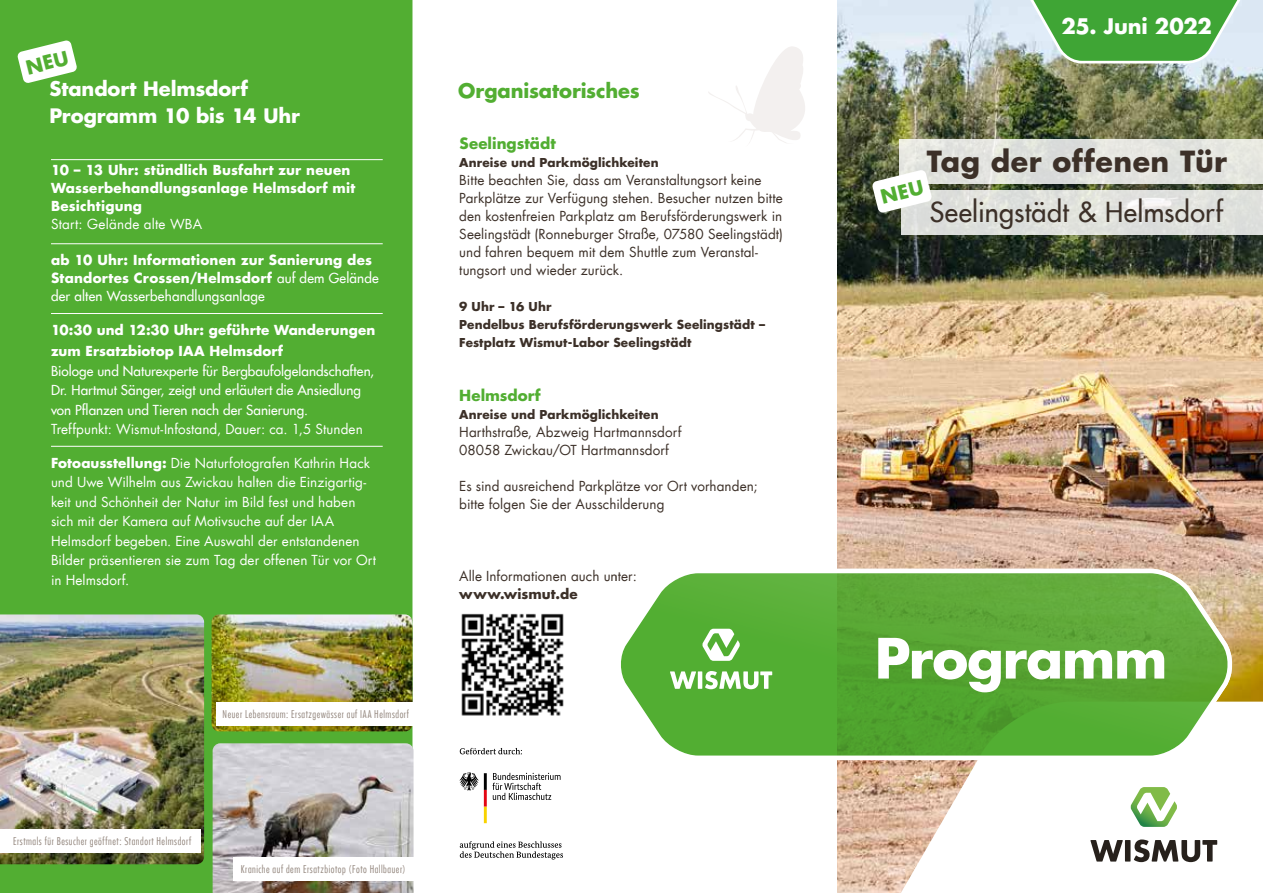
<style>
.page{position:relative;width:1263px;height:893px;background:#fff}
.page>*{position:absolute;margin:0;border:0;box-sizing:border-box;transform-origin:0 0}
.t1{font:700 54px "Futura Com";letter-spacing:-.02em;color:#fff}
.t2{font:700 28.5px "Futura Com";letter-spacing:.015em;color:#3c3028}
.t3{font:500 27px "Futura Com";letter-spacing:.01em;color:#3c3028}
.t4{font:700 21px "Futura Com";letter-spacing:-.01em;color:#fff}
.t5{font:700 19.5px/27px "Futura Com";letter-spacing:-.005em;color:#fff}
.t6{font:700 19.5px "Futura Com";letter-spacing:-.005em;color:#52ae32}
.t7{font:700 15px "Futura Com";letter-spacing:.005em;color:#52ae32}
.t8{font:13.5px/18px "Futura Com";letter-spacing:.005em;color:#3c3028}
.t9{font:13.5px/19.5px "Futura Com";letter-spacing:.005em;color:#fff}
.t10{font:700 13.5px/18px "Futura Com";letter-spacing:.015em;color:#fff}
.t11{font:500 13.5px/19.5px "Futura Com";letter-spacing:.005em;color:#fff}
.t12{font:700 13.5px "Futura Com";letter-spacing:.01em;color:#3c3028}
.t13{font:700 12px/18px "Futura Com";letter-spacing:.01em;color:#3c3028}
.t14{font:300 condensed 10.5px "Futura Com";letter-spacing:.05em;color:#92857c}
.s1{font-weight:500}
.s2{font-weight:700}
</style>
<div class="page">
<svg style="left:708px;top:46px;width:97px;height:97px"></svg>
<img style="left:838px;top:0;width:425px;height:702px">
<div style="left:0;top:0;width:412px;height:893px;background:#52ae32"></div>
<svg style="left:837px;top:762px;width:381px;height:131px"></svg>
<hr style="left:51px;top:159px;width:332px;height:1px;background:#fff">
<svg style="left:459px;top:747px;width:104px;height:113px"></svg>
<img style="left:461px;top:613px;width:103px;height:103px">
<svg style="left:621px;top:566px;width:617px;height:196px;background:#70b450"></svg>
<svg style="left:1021px;top:0;width:229px;height:65px;background:#6eb76c"></svg>
<hr style="left:51px;top:243px;width:332px;height:1px;background:#fff">
<hr style="left:51px;top:313px;width:332px;height:1px;background:#fff">
<hr style="left:51px;top:446px;width:332px;height:1px;background:#fff">
<img style="left:0;top:614px;width:204px;height:250px">
<div style="left:0;top:829px;width:201px;height:24px;background:#fff"></div>
<svg style="left:1090px;top:839px;width:127px;height:23px"></svg>
<svg style="left:1130px;top:787px;width:47px;height:40px"></svg>
<svg style="left:670px;top:671px;width:102px;height:18px"></svg>
<svg style="left:702px;top:629px;width:38px;height:32px"></svg>
<img style="left:212px;top:614px;width:200px;height:117px">
<img style="left:213px;top:743px;width:201px;height:150px">
<div style="left:233px;top:857px;width:210px;height:24px;background:#fff"></div>
<div style="left:899px;top:139px;width:364px;height:45px;background:#e2e3de"></div>
<div style="left:901px;top:190px;width:362px;height:45px;background:#dfe0dc"></div>
<div style="left:216px;top:702px;width:210px;height:24px;background:#fff"></div>
<svg style="left:17px;top:40px;width:60px;height:43px"></svg>
<svg style="left:872px;top:170px;width:60px;height:43px"></svg>
<h3 class="t5" style="left:49px;top:74px;width:252px">Standort Helmsdorf<br>Programm 10 bis 14 Uhr</h3>
<p class="t10" style="left:51px;top:161px;width:306px">10 – 13 Uhr: stündlich Busfahrt zur neuen<br>Wasserbehandlungsanlage Helmsdorf mit<br>Besichtigung</p>
<p class="t9" style="left:51px;top:214px;width:153px">Start: Gelände alte WBA</p>
<p class="t10" style="left:51px;top:251px;width:329px">ab 10 Uhr: Informationen zur Sanierung des<br>Standortes Crossen/Helmsdorf <span class="s1">auf dem Gelände der alten Wasserbehandlungsanlage</span></p>
<p class="t10" style="left:51px;top:319px;width:326px;line-height:21px">10:30 und 12:30 Uhr: geführte Wanderungen zum Ersatzbiotop IAA Helmsdorf</p>
<p class="t11" style="left:51px;top:360px;width:325px">Biologe und Naturexperte für Bergbaufolgelandschaften,<br>Dr. Hartmut Sänger, zeigt und erläutert die Ansiedlung von Pflanzen und Tieren nach der Sanierung.</p>
<p class="t9" style="left:51px;top:419px;width:313px">Treffpunkt: Wismut-Infostand, Dauer: ca. 1,5 Stunden</p>
<p class="t9" style="left:51px;top:453px;width:326px"><span class="s2">Fotoausstellung:</span> Die Naturfotografen Kathrin Hack und Uwe Wilhelm aus Zwickau halten die Einzigartig&shy;keit und Schönheit der Natur im Bild fest und haben sich mit der Kamera auf Motivsuche auf der IAA Helmsdorf begeben. Eine Auswahl der entstandenen Bilder präsentieren sie zum Tag der offenen Tür vor Ort in Helmsdorf.</p>
<p class="t14" style="left:223px;top:707px;width:188px">Neuer Lebensraum: Ersatzgewässer auf IAA Helmsdorf</p>
<p class="t14" style="left:13px;top:835px;width:180px">Erstmals für Besucher geöffnet: Standort Helmsdorf</p>
<p class="t14" style="left:241px;top:862px;width:166px">Kraniche auf dem Ersatzbiotop (Foto Hallbauer)</p>
<h3 class="t6" style="left:458px;top:76px;width:183px">Organisatorisches</h3>
<p class="t7" style="left:460px;top:132px;width:98px">Seelingstädt</p>
<p class="t13" style="left:459px;top:153px;width:201px">Anreise und Parkmöglichkeiten</p>
<p class="t8" style="left:459px;top:171px;width:325px">Bitte beachten Sie, dass am Veranstaltungsort keine Parkplätze zur Verfügung stehen. Besucher nutzen bitte den kostenfreien Parkplatz am Berufsförderungswerk in Seelingstädt (Ronneburger Straße, 07580 Seelingstädt) und fahren bequem mit dem Shuttle zum Veranstal&shy;tungsort und wieder zurück.</p>
<p class="t13" style="left:459px;top:297px;width:307px">9 Uhr – 16 Uhr<br>Pendelbus Berufsförderungswerk Seelingstädt –<br>Festplatz Wismut-Labor Seelingstädt</p>
<p class="t7" style="left:459px;top:384px;width:83px">Helmsdorf</p>
<p class="t13" style="left:459px;top:405px;width:201px">Anreise und Parkmöglichkeiten</p>
<p class="t8" style="left:459px;top:423px;width:224px">Harthstraße, Abzweig Hartmannsdorf<br>08058 Zwickau/OT Hartmannsdorf</p>
<p class="t8" style="left:459px;top:477px;width:300px">Es sind ausreichend Parkplätze vor Ort vorhanden; bitte folgen Sie der Ausschilderung</p>
<p class="t8" style="left:459px;top:567px;width:179px">Alle Informationen auch unter:</p>
<p class="t12" style="left:459px;top:583px;width:120px">www.wismut.de</p>
<h3 class="t4" style="left:1061px;top:10px;width:152px">25. Juni 2022</h3>
<h2 class="t2" style="left:927px;top:140px;width:302px">Tag der offenen Tür</h2>
<h3 class="t3" style="left:930px;top:192px;width:294px">Seelingstädt &amp; Helmsdorf</h3>
<h1 class="t1" style="left:875px;top:617px;width:294px">Programm</h1>
</div>
